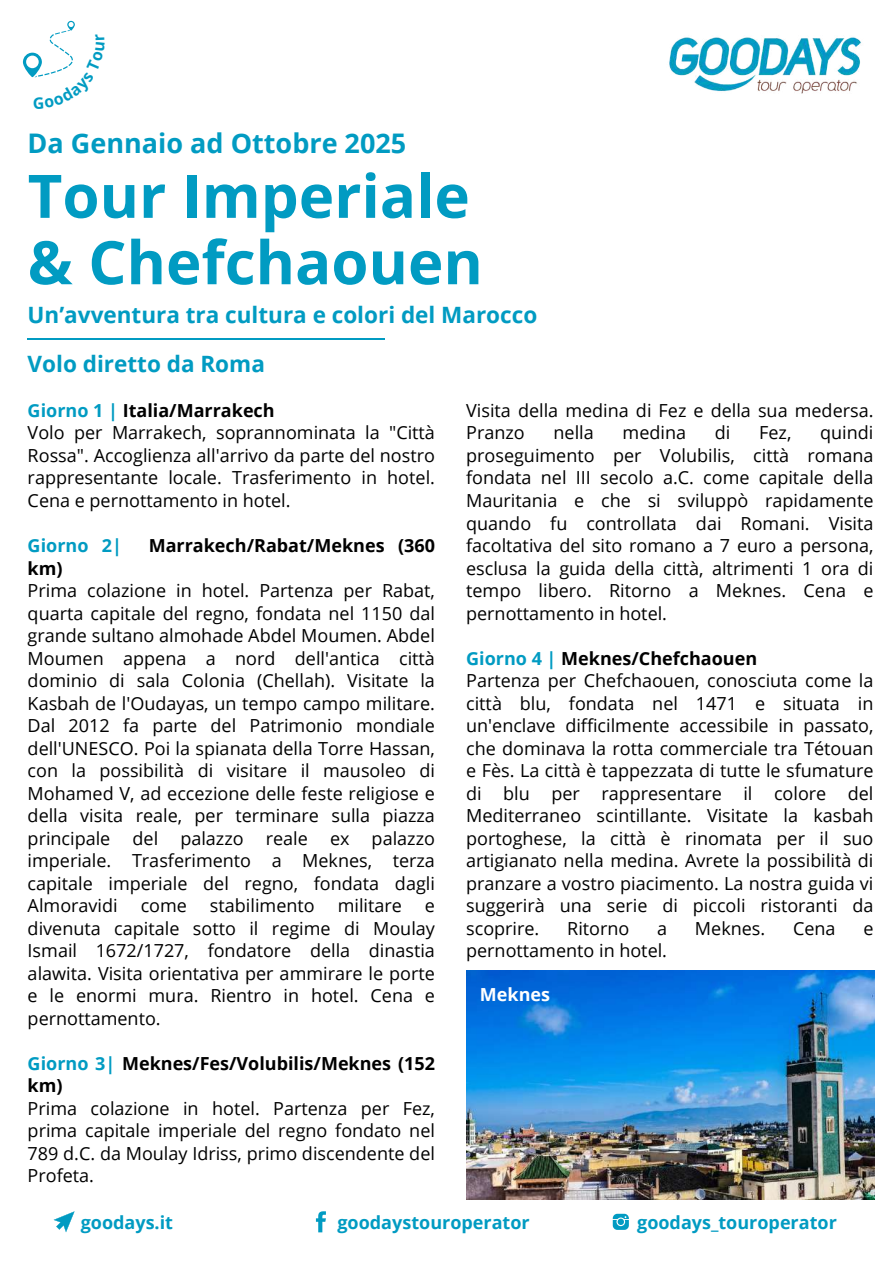
<style>
.page{position:relative;width:894px;height:1264px;background:#fff}
.page>*{position:absolute;margin:0;border:0;box-sizing:border-box;transform-origin:0 0}
.t1{font:700 60px/66.3px "Open Sans";color:#019bc2}
.t2{font:700 27px "Open Sans";color:#019bc2}
.t3{font:700 22.5px "Open Sans";color:#019bc2}
.t4{font:18px/22.5px "Open Sans";color:#000;text-align:justify}
.t5{font:700 18px/22.5px "Open Sans";color:#000}
.t6{font:700 18px "Open Sans";color:#019bc2}
.t7{font:700 18px "Open Sans";color:#fff}
.s1{font-weight:700;color:#019bc2}
.s2{font-weight:700}
.s3{color:#019bc2}
</style>
<div class="page">
<svg style="left:53px;top:1211px;width:22px;height:21px"></svg>
<svg style="left:316px;top:1211px;width:10px;height:21px"></svg>
<svg style="left:612px;top:1213px;width:16px;height:16px"></svg>
<img style="left:669px;top:37px;width:192px;height:57px">
<hr style="left:28px;top:338px;width:356px;height:2px;background:#019bc2">
<img style="left:466px;top:971px;width:408px;height:228px">
<svg style="left:23px;top:21px;width:52px;height:57px"></svg>
<h2 class="t2" style="left:28px;top:124px;width:380px">Da Gennaio ad Ottobre 2025</h2>
<h1 class="t1" style="left:28px;top:161px;width:456px">Tour Imperiale &amp; Chefchaouen</h1>
<p class="t3" style="left:28px;top:299px;width:511px">Un’avventura tra cultura e colori del Marocco</p>
<p class="t3" style="left:28px;top:347px;width:239px">Volo diretto da Roma</p>
<p class="t4" style="left:28px;top:399px;width:409px;text-align:left"><span class="s1">Giorno 1 |</span> <span class="s2">Italia/Marrakech<br></span>Volo per Marrakech, soprannominata la "Città Rossa". Accoglienza all'arrivo da parte del nostro rappresentante locale. Trasferimento in hotel.<br>Cena e pernottamento in hotel.</p>
<p class="t6" style="left:28px;top:533px;width:96px">Giorno 2|</p>
<p class="t5" style="left:149px;top:534px;width:288px">Marrakech/Rabat/Meknes (360</p>
<p class="t5" style="left:28px;top:556px;width:36px">km)</p>
<p class="t4" style="left:28px;top:579px;width:409px">Prima colazione in hotel. Partenza per Rabat, quarta capitale del regno, fondata nel 1150 dal grande sultano almohade Abdel Moumen. Abdel Moumen appena a nord dell'antica città dominio di sala Colonia (Chellah). Visitate la Kasbah de l'Oudayas, un tempo campo militare.<br>Dal 2012 fa parte del Patrimonio mondiale dell'UNESCO. Poi la spianata della Torre Hassan, con la possibilità di visitare il mausoleo di Mohamed V, ad eccezione delle feste religiose e della visita reale, per terminare sulla piazza principale del palazzo reale ex palazzo imperiale. Trasferimento a Meknes, terza capitale imperiale del regno, fondata dagli Almoravidi</p>
<p class="t4" style="left:141px;top:894px;width:48px">come</p>
<p class="t4" style="left:210px;top:894px;width:106px">stabilimento</p>
<p class="t4" style="left:337px;top:894px;width:66px">militare</p>
<p class="t4" style="left:28px;top:894px;width:409px;text-indent:397px">e divenuta capitale sotto il regime di Moulay Ismail 1672/1727, fondatore della dinastia alawita. Visita orientativa per ammirare le porte e le enormi mura. Rientro in hotel. Cena e pernottamento.</p>
<p class="t5" style="left:28px;top:1051px;width:408px"><span class="s3">Giorno 3|</span> Meknes/Fes/Volubilis/Meknes (152 km)</p>
<p class="t4" style="left:28px;top:1096px;width:409px">Prima colazione in hotel. Partenza per Fez, prima capitale imperiale del regno fondato nel 789 d.C. da Moulay Idriss, primo discendente del Profeta.</p>
<p class="t4" style="left:466px;top:399px;width:409px">Visita della medina di Fez e della sua medersa.<br>Pranzo</p>
<p class="t4" style="left:466px;top:421px;width:409px;text-indent:354px">quindi proseguimento per Volubilis, città romana fondata nel III secolo a.C. come capitale della Mauritania e che si sviluppò rapidamente quando fu controllata dai Romani. Visita facoltativa del sito romano a 7 euro a persona, esclusa la guida della città, altrimenti 1 ora di tempo libero. Ritorno a Meknes. Cena e pernottamento in hotel.</p>
<p class="t4" style="left:466px;top:646px;width:409px;text-align:left"><span class="s1">Giorno 4 |</span> <span class="s2">Meknes/Chefchaouen<br></span>Partenza per Chefchaouen, conosciuta come la città blu, fondata nel 1471 e situata in un'enclave difficilmente accessibile in passato, che dominava la rotta commerciale tra Tétouan e Fès. La città è tappezzata di tutte le sfumature di blu per rappresentare il colore del Mediterraneo scintillante. Visitate la kasbah portoghese, la città è rinomata per il suo artigianato nella medina. Avrete la possibilità di pranzare a vostro piacimento. La nostra guida vi suggerirà una serie di piccoli ristoranti da scoprire.</p>
<p class="t4" style="left:553px;top:421px;width:42px">nella</p>
<p class="t4" style="left:622px;top:421px;width:65px">medina</p>
<p class="t4" style="left:714px;top:421px;width:17px">di</p>
<p class="t4" style="left:759px;top:421px;width:34px">Fez,</p>
<p class="t4" style="left:567px;top:916px;width:64px">Ritorno</p>
<p class="t4" style="left:657px;top:916px;width:12px">a</p>
<p class="t4" style="left:694px;top:916px;width:72px">Meknes.</p>
<p class="t4" style="left:792px;top:916px;width:44px">Cena</p>
<p class="t4" style="left:863px;top:916px;width:12px">e</p>
<p class="t4" style="left:466px;top:939px;width:202px">pernottamento in hotel.</p>
<p class="t7" style="left:480px;top:981px;width:72px">Meknes</p>
<p class="t6" style="left:81px;top:1209px;width:94px">goodays.it</p>
<p class="t6" style="left:337px;top:1209px;width:194px">goodaystouroperator</p>
<p class="t6" style="left:637px;top:1209px;width:201px">goodays_touroperator</p>
</div>
